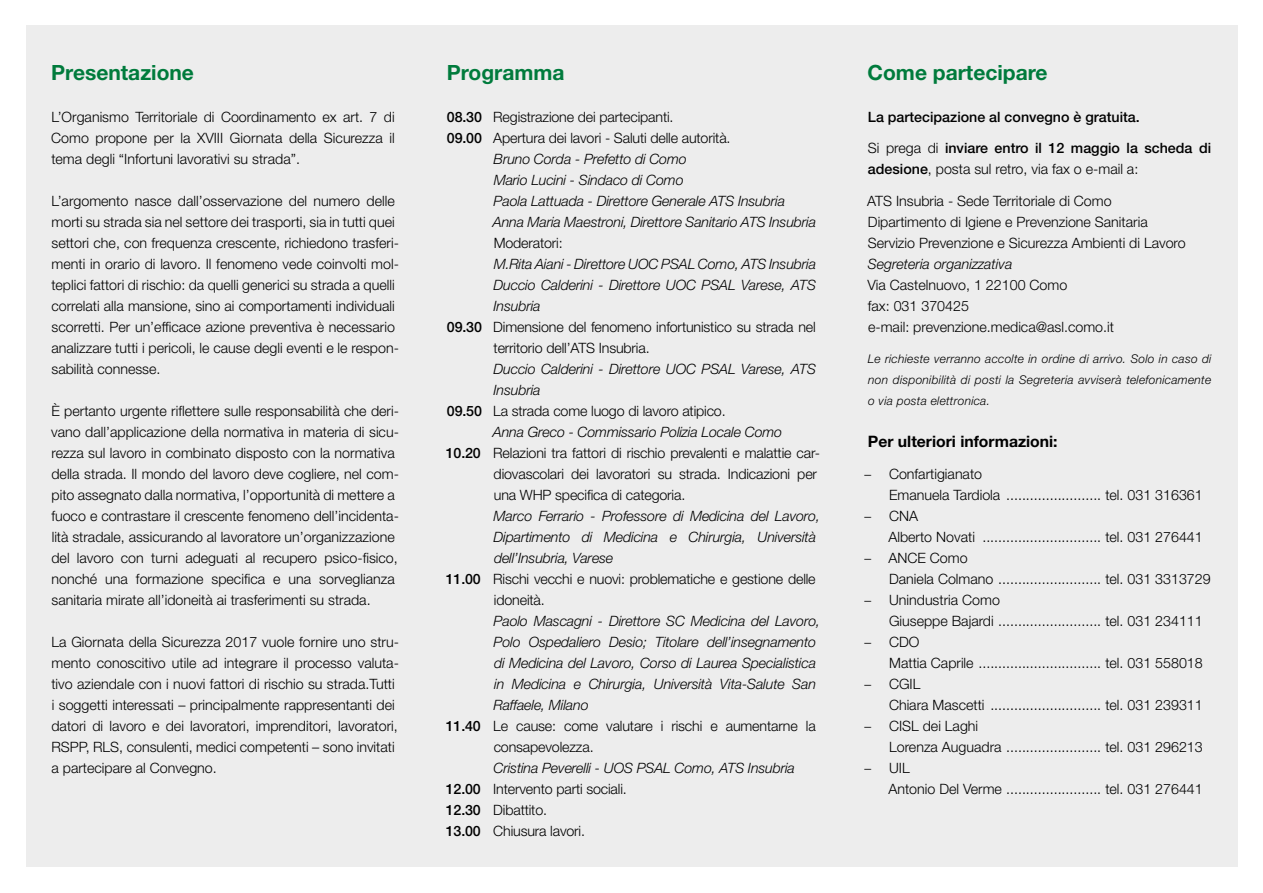
<style>
.page{position:relative;width:1263px;height:893px;background:#fff}
.page>*{position:absolute;margin:0;border:0;box-sizing:border-box;transform-origin:0 0}
.t1{font:700 21px "Helvetica Neue LT Std";color:#007b3c}
.t2{font:700 15.75px "Helvetica Neue LT Std";color:#000}
.t3{font:300 14.25px/21px "Helvetica Neue LT Std";color:#000}
.t4{font:italic 300 14.25px "Helvetica Neue LT Std";letter-spacing:-.01em;color:#000}
.t5{font:500 14.25px/21px "Helvetica Neue LT Std";color:#000}
.t6{font:italic 300 12px/21px "Helvetica Neue LT Std";letter-spacing:.02em;color:#000;text-align:justify}
.s1{font-weight:500}
.s2{font-style:italic}
.s3{font-weight:300}
.s4{font-size:13.5px}
</style>
<div class="page">
<div style="left:26px;top:26px;width:1211px;height:841px;background:#ededed"></div>
<h1 class="t1" style="left:51px;top:59px;width:144px">Presentazione</h1>
<p class="t3" style="left:51px;top:106px;width:345px;text-align:justify">L’Organismo Territoriale di Coordinamento ex art. 7 di Como propone per la XVIII Giornata della Sicurezza il tema degli “Infortuni lavorativi su strada”.</p>
<p class="t3" style="left:51px;top:190px;width:349px">L’argomento nasce dall’osservazione del numero delle morti su strada sia nel settore dei trasporti, sia in tutti quei settori che, con frequenza crescente, richiedono trasferi&shy;menti in orario di lavoro. Il fenomeno vede coinvolti mol&shy;teplici fattori di rischio: da quelli generici su strada a quelli correlati alla mansione, sino ai comportamenti individuali scorretti. Per un’efficace azione preventiva è necessario analizzare tutti i pericoli, le cause degli eventi e le respon&shy;sabilità connesse.</p>
<p class="t3" style="left:51px;top:400px;width:349px">È pertanto urgente riflettere sulle responsabilità che deri&shy;vano dall’applicazione della normativa in materia di sicu&shy;rezza sul lavoro in combinato disposto con la normativa della strada. Il mondo del lavoro deve cogliere, nel com&shy;pito assegnato dalla normativa, l’opportunità di mettere a fuoco e contrastare il crescente fenomeno dell’incidenta&shy;lità stradale, assicurando al lavoratore un’organizzazione del lavoro con turni adeguati al recupero psico-fisico, nonché una formazione specifica e una sorveglianza sanitaria mirate all’idoneità ai trasferimenti su strada.</p>
<p class="t3" style="left:51px;top:631px;width:349px">La Giornata della Sicurezza 2017 vuole fornire uno stru&shy;mento conoscitivo utile ad integrare il processo valuta&shy;tivo aziendale con i nuovi fattori di rischio su strada.Tutti i soggetti interessati – principalmente rappresentanti dei datori di lavoro e dei lavoratori, imprenditori, lavoratori, RSPP, RLS, consulenti, medici competenti – sono invitati a partecipare al Convegno.</p>
<h1 class="t1" style="left:447px;top:59px;width:119px">Programma</h1>
<p class="t3" style="left:447px;top:106px;width:228px"><span class="s1">08.30</span> Registrazione dei partecipanti.</p>
<p class="t3" style="left:447px;top:127px;width:285px"><span class="s1">09.00</span> Apertura dei lavori - Saluti delle autorità.</p>
<p class="t4" style="left:494px;top:150px;width:195px">Bruno Corda - Prefetto di Como</p>
<p class="t4" style="left:494px;top:171px;width:191px">Mario Lucini - Sindaco di Como</p>
<p class="t4" style="left:494px;top:192px;width:293px">Paola Lattuada - Direttore Generale ATS Insubria</p>
<p class="t4" style="left:493px;top:213px;width:325px">Anna Maria Maestroni, Direttore Sanitario ATS Insubria</p>
<p class="t3" style="left:494px;top:232px;width:71px">Moderatori:</p>
<p class="t4" style="left:494px;top:255px;width:324px">M.Rita Aiani - Direttore UOC PSAL Como, ATS Insubria</p>
<p class="t4" style="left:494px;top:276px;width:324px">Duccio Calderini - Direttore UOC PSAL Varese, ATS</p>
<p class="t4" style="left:494px;top:297px;width:49px">Insubria</p>
<p class="t3" style="left:447px;top:316px;width:370px"><span class="s1">09.30</span> Dimensione del fenomeno infortunistico su strada nel</p>
<p class="t3" style="left:494px;top:337px;width:158px">territorio dell’ATS Insubria.</p>
<p class="t4" style="left:494px;top:360px;width:324px">Duccio Calderini - Direttore UOC PSAL Varese, ATS</p>
<p class="t4" style="left:494px;top:381px;width:49px">Insubria</p>
<p class="t3" style="left:447px;top:400px;width:280px"><span class="s1">09.50</span> La strada come luogo di lavoro atipico.</p>
<p class="t4" style="left:493px;top:423px;width:291px">Anna Greco - Commissario Polizia Locale Como</p>
<p class="t3" style="left:446px;top:442px;width:376px"><span class="s1">10.20</span> Relazioni tra fattori di rischio prevalenti e malattie car-</p>
<p class="t3" style="left:494px;top:463px;width:325px">diovascolari dei lavoratori su strada. Indicazioni per</p>
<p class="t3" style="left:494px;top:484px;width:193px">una WHP specifica di categoria.</p>
<p class="t4" style="left:494px;top:507px;width:328px">Marco Ferrario - Professore di Medicina del Lavoro,</p>
<p class="t4" style="left:494px;top:528px;width:324px">Dipartimento di Medicina e Chirurgia, Università</p>
<p class="t4" style="left:494px;top:549px;width:121px">dell’Insubria, Varese</p>
<p class="t3" style="left:446px;top:568px;width:371px"><span class="s1">11.00</span> Rischi vecchi e nuovi: problematiche e gestione delle</p>
<p class="t3" style="left:494px;top:589px;width:52px">idoneità.</p>
<p class="t4" style="left:494px;top:612px;width:328px">Paolo Mascagni - Direttore SC Medicina del Lavoro,</p>
<p class="t4" style="left:494px;top:633px;width:324px">Polo Ospedaliero Desio; Titolare dell’insegnamento</p>
<p class="t4" style="left:494px;top:654px;width:324px">di Medicina del Lavoro, Corso di Laurea Specialistica</p>
<p class="t4" style="left:494px;top:675px;width:323px">in Medicina e Chirurgia, Università Vita-Salute San</p>
<p class="t4" style="left:494px;top:696px;width:97px">Raffaele, Milano</p>
<p class="t3" style="left:446px;top:715px;width:371px"><span class="s1">11.40</span> Le cause: come valutare i rischi e aumentarne la</p>
<p class="t3" style="left:494px;top:736px;width:101px">consapevolezza.</p>
<p class="t3" style="left:446px;top:757px;width:351px;text-indent:48px"><span class="s2">Cristina Peverelli - UOS PSAL Como, ATS Insubria<br></span><span class="s1">12.00</span> Intervento parti sociali.<br><span class="s1">12.30</span> Dibattito.<br><span class="s1">13.00</span> Chiusura lavori.</p>
<h1 class="t1" style="left:867px;top:59px;width:182px">Come partecipare</h1>
<p class="t5" style="left:868px;top:106px;width:273px">La partecipazione al convegno è gratuita.</p>
<p class="t5" style="left:868px;top:138px;width:345px"><span class="s3">Si prega di</span> inviare entro il 12 maggio la scheda di adesione<span class="s3">, posta sul retro, via fax o e-mail a:</span></p>
<p class="t3" style="left:867px;top:190px;width:320px">ATS Insubria - Sede Territoriale di Como<br>Dipartimento di Igiene e Prevenzione Sanitaria<br>Servizio Prevenzione e Sicurezza Ambienti di Lavoro</p>
<p class="t4" style="left:868px;top:255px;width:146px">Segreteria organizzativa</p>
<p class="t3" style="left:867px;top:274px;width:248px">Via Castelnuovo, 1 22100 Como<br>fax: 031 370425<br>e-mail: prevenzione.medica@asl.como.it</p>
<p class="t6" style="left:868px;top:348px;width:345px">Le richieste verranno accolte in ordine di arrivo. Solo in caso di non disponibilità di posti la Segreteria avviserà telefonicamente o via posta elettronica.</p>
<p class="t2" style="left:868px;top:432px;width:191px">Per ulteriori informazioni:</p>
<p class="t3" style="left:889px;top:463px;width:315px;text-indent:-25px"><span class="s4">–</span> Confartigianato<br>Emanuela Tardiola ........................ tel. 031 316361</p>
<p class="t3" style="left:888px;top:505px;width:316px;text-indent:-24px"><span class="s4">–</span> CNA<br>Alberto Novati .............................. tel. 031 276441</p>
<p class="t3" style="left:889px;top:547px;width:323px;text-indent:-25px"><span class="s4">–</span> ANCE Como<br>Daniela Colmano .......................... tel. 031 3313729</p>
<p class="t3" style="left:889px;top:589px;width:315px;text-indent:-25px"><span class="s4">–</span> Unindustria Como<br>Giuseppe Bajardi .......................... tel. 031 234111</p>
<p class="t3" style="left:889px;top:631px;width:315px;text-indent:-25px"><span class="s4">–</span> CDO<br>Mattia Caprile ............................... tel. 031 558018</p>
<p class="t3" style="left:889px;top:673px;width:315px;text-indent:-25px"><span class="s4">–</span> CGIL<br>Chiara Mascetti ............................ tel. 031 239311</p>
<p class="t3" style="left:889px;top:715px;width:315px;text-indent:-25px"><span class="s4">–</span> CISL dei Laghi<br>Lorenza Auguadra ........................ tel. 031 296213</p>
<p class="t3" style="left:888px;top:757px;width:316px;text-indent:-24px"><span class="s4">–</span> UIL<br>Antonio Del Verme ........................ tel. 031 276441</p>
</div>
